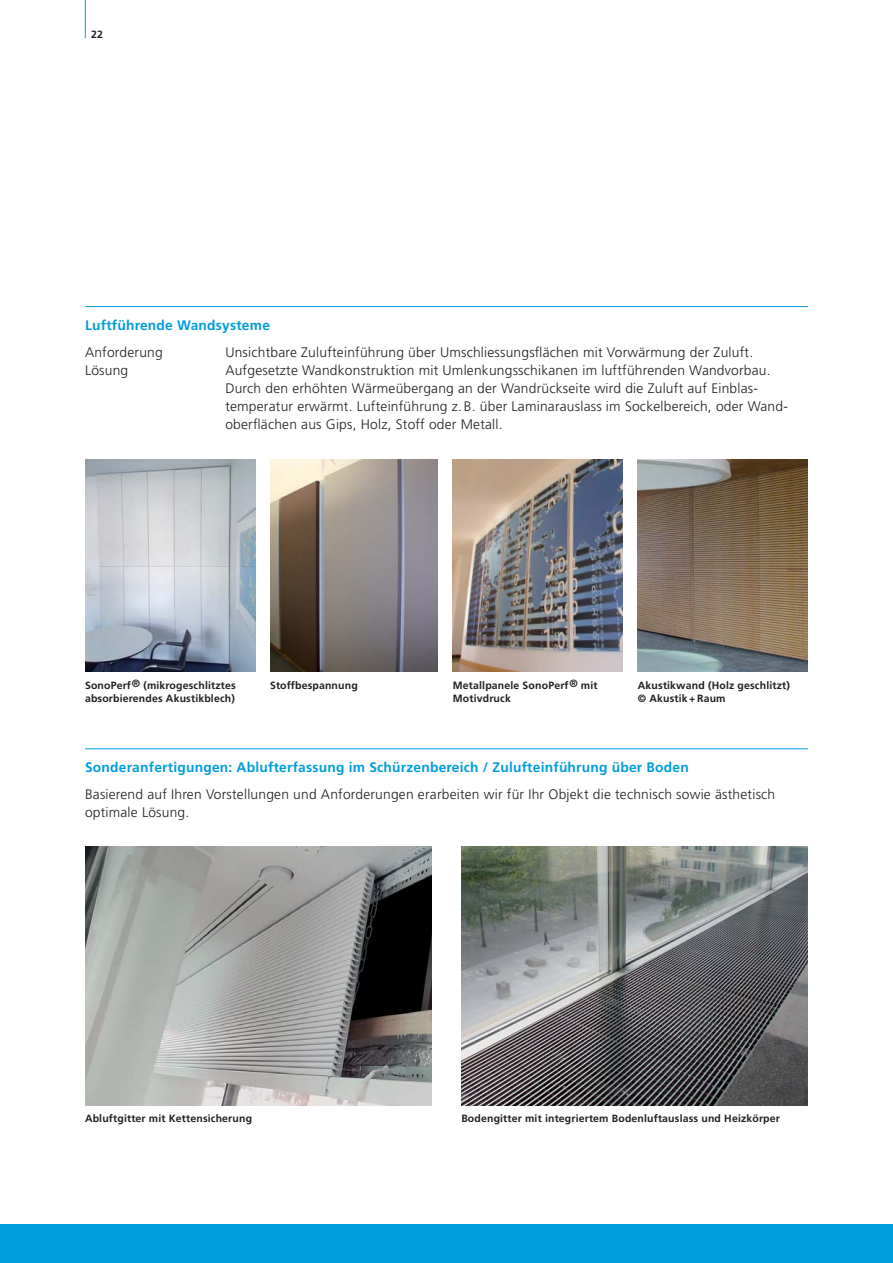
<style>
.page{position:relative;width:893px;height:1263px;background:#fff}
.page>*{position:absolute;margin:0;border:0;box-sizing:border-box;transform-origin:0 0}
.t1{font:300 13.8px/18px "Frutiger";letter-spacing:.015em;color:#231f20}
.t2{font:700 13.8px "Frutiger";letter-spacing:.015em;color:#009ddc}
.t3{font:700 10.5px/13.5px "Frutiger";letter-spacing:.015em;color:#231f20}
</style>
<div class="page">
<div style="left:0;top:1225px;width:893px;height:38px;background:#009ddc"></div>
<hr style="left:85px;top:0;width:1px;height:38px;background:#009ddc">
<img style="left:453px;top:459px;width:170px;height:213px">
<img style="left:85px;top:459px;width:170px;height:213px">
<img style="left:270px;top:459px;width:168px;height:212px">
<img style="left:638px;top:459px;width:170px;height:213px">
<img style="left:85px;top:846px;width:347px;height:260px">
<img style="left:461px;top:846px;width:347px;height:260px">
<hr style="left:85px;top:306px;width:723px;height:1px;background:#009ddc">
<hr style="left:85px;top:748px;width:723px;height:1px;background:#009ddc">
<p class="t3" style="left:91px;top:28px;width:13px">22</p>
<p class="t2" style="left:85px;top:319px;width:186px">Luftführende Wandsysteme</p>
<p class="t1" style="left:85px;top:344px;width:79px">Anforderung</p>
<p class="t1" style="left:225px;top:344px;width:529px">Unsichtbare Zulufteinführung über Umschliessungsflächen mit Vorwärmung der Zuluft.</p>
<p class="t1" style="left:85px;top:362px;width:45px">Lösung</p>
<p class="t1" style="left:225px;top:362px;width:564px">Aufgesetzte Wandkonstruktion mit Umlenkungsschikanen im luftführenden Wandvorbau.<br>Durch den erhöhten Wärmeübergang an der Wandrückseite wird die Zuluft auf Einblas&shy;temperatur erwärmt. Lufteinführung z.B. über Laminarauslass im Sockelbereich, oder Wand&shy;oberflächen aus Gips, Holz, Stoff oder Metall.</p>
<p class="t3" style="left:85px;top:679px;width:152px">SonoPerf® (mikrogeschlitztes absorbierendes Akustikblech)</p>
<p class="t3" style="left:270px;top:679px;width:89px">Stoffbespannung</p>
<p class="t3" style="left:453px;top:679px;width:146px">Metallpanele SonoPerf® mit<br>Motivdruck</p>
<p class="t3" style="left:638px;top:679px;width:153px">Akustikwand (Holz geschlitzt) © Akustik+Raum</p>
<p class="t2" style="left:85px;top:761px;width:605px">Sonderanfertigungen: Ablufterfassung im Schürzenbereich / Zulufteinführung über Boden</p>
<p class="t1" style="left:85px;top:786px;width:692px">Basierend auf Ihren Vorstellungen und Anforderungen erarbeiten wir für Ihr Objekt die technisch sowie ästhetisch optimale Lösung.</p>
<p class="t3" style="left:85px;top:1112px;width:169px">Abluftgitter mit Kettensicherung</p>
<p class="t3" style="left:461px;top:1112px;width:320px">Bodengitter mit integriertem Bodenluftauslass und Heizkörper</p>
</div>
